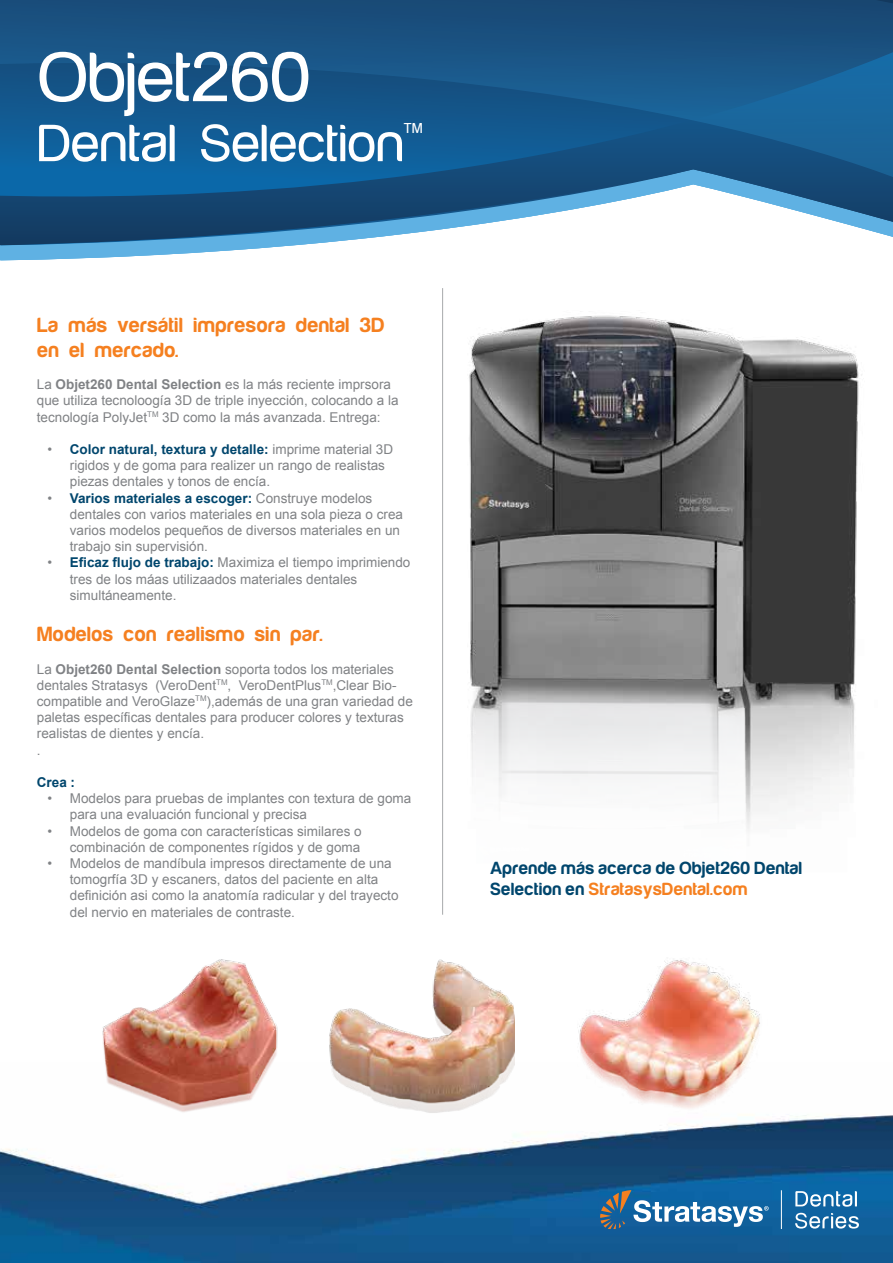
<style>
.page{position:relative;width:893px;height:1263px;background:#fff}
.page>*{position:absolute;margin:0;border:0;box-sizing:border-box;transform-origin:0 0}
.t1{font:72px "Harabara Normal";letter-spacing:-.05em;color:#fff}
.t2{font:54px "Harabara Normal";letter-spacing:-.04em;color:#fff}
.t3{font:700 21px/25.2px "Harabara";color:#f58020}
.t4{font:700 18px/21.6px "Harabara";color:#00466d}
.t5{font:14.85px "Harabara Normal";color:#fff}
.t6{font:13.5px/16.2px "Arial";color:#808285}
.t7{font:700 13.5px "Arial";color:#00466d}
.s1{font-weight:700}
.s2{font-weight:700;color:#00466d}
.s3{color:#f58020}
</style>
<div class="page">
<svg style="left:0;top:246px;width:285px;height:14px;fill:#5fb1e3"></svg>
<svg style="left:0;top:217px;width:893px;height:29px"></svg>
<svg style="left:0;top:0;width:893px;height:217px;background:#1d5b8c"></svg>
<img style="left:0;top:1062px;width:893px;height:201px">
<hr style="left:781px;top:1190px;width:1px;height:39px;background:#fff">
<svg style="left:600px;top:1190px;width:169px;height:39px;background:#4680ac"></svg>
<svg style="left:795px;top:1191px;width:62px;height:16px"></svg>
<svg style="left:795px;top:1213px;width:64px;height:15px"></svg>
<hr style="left:442px;top:288px;width:1px;height:627px;background:#a7a9ac">
<img style="left:469px;top:315px;width:393px;height:516px">
<img style="left:66px;top:959px;width:235px;height:166px">
<img style="left:325px;top:959px;width:189px;height:180px">
<img style="left:554px;top:960px;width:235px;height:164px">
<h1 class="t1" style="left:36px;top:40px;width:278px">Objet260</h1>
<h2 class="t2" style="left:36px;top:116px;width:371px">Dental Selection</h2>
<p class="t5" style="left:403px;top:121px;width:21px">TM</p>
<h3 class="t3" style="left:37px;top:313px;width:349px">La más versátil impresora dental 3D en el mercado.</h3>
<p class="t6" style="left:37px;top:376px;width:363px">La <span class="s1">Objet260 Dental Selection</span> es la más reciente imprsora que utiliza tecnoloogía 3D de triple inyección, colocando a la tecnología PolyJet<sup>TM</sup> 3D como la más avanzada. Entrega:</p>
<p class="t6" style="left:70px;top:441px;width:325px;text-indent:-23px">• <span class="s2">Color natural, textura y detalle:</span> imprime material 3D rigidos y de goma para realizer un rango de realistas piezas dentales y tonos de encía.</p>
<p class="t6" style="left:70px;top:490px;width:335px;text-indent:-23px">• <span class="s2">Varios materiales a escoger:</span> Construye modelos dentales con varios materiales en una sola pieza o crea varios modelos pequeños de diversos materiales en un trabajo sin supervisión.</p>
<p class="t6" style="left:70px;top:555px;width:342px;text-indent:-23px">• <span class="s2">Eficaz flujo de trabajo:</span> Maximiza el tiempo imprimiendo tres de los máas utilizaados materiales dentales simultáneamente.</p>
<h3 class="t3" style="left:37px;top:622px;width:288px">Modelos con realismo sin par.</h3>
<p class="t6" style="left:37px;top:661px;width:378px">La <span class="s1">Objet260 Dental Selection</span> soporta todos los materiales dentales Stratasys (VeroDent<sup>TM</sup>, VeroDentPlus<sup>TM</sup>,Clear Bio&shy;compatible and VeroGlaze<sup>TM</sup>),además de una gran variedad de paletas específicas dentales para producer colores y texturas realistas de dientes y encía.<br>.</p>
<p class="t7" style="left:37px;top:773px;width:40px">Crea :</p>
<p class="t6" style="left:70px;top:790px;width:343px;text-indent:-23px">• Modelos para pruebas de implantes con textura de goma para una evaluación funcional y precisa</p>
<p class="t6" style="left:47px;top:823px;width:316px;text-align:right">• Modelos de goma con características similares o combinación de componentes rígidos y de goma</p>
<p class="t6" style="left:70px;top:855px;width:330px;text-indent:-23px">• Modelos de mandíbula impresos directamente de una tomogrfía 3D y escaners, datos del paciente en alta definición asi como la anatomía radicular y del trayecto del nervio en materiales de contraste.</p>
<h3 class="t4" style="left:490px;top:857px;width:314px">Aprende más acerca de Objet260 Dental<br>Selection en <span class="s3">StratasysDental.com</span></h3>
</div>
